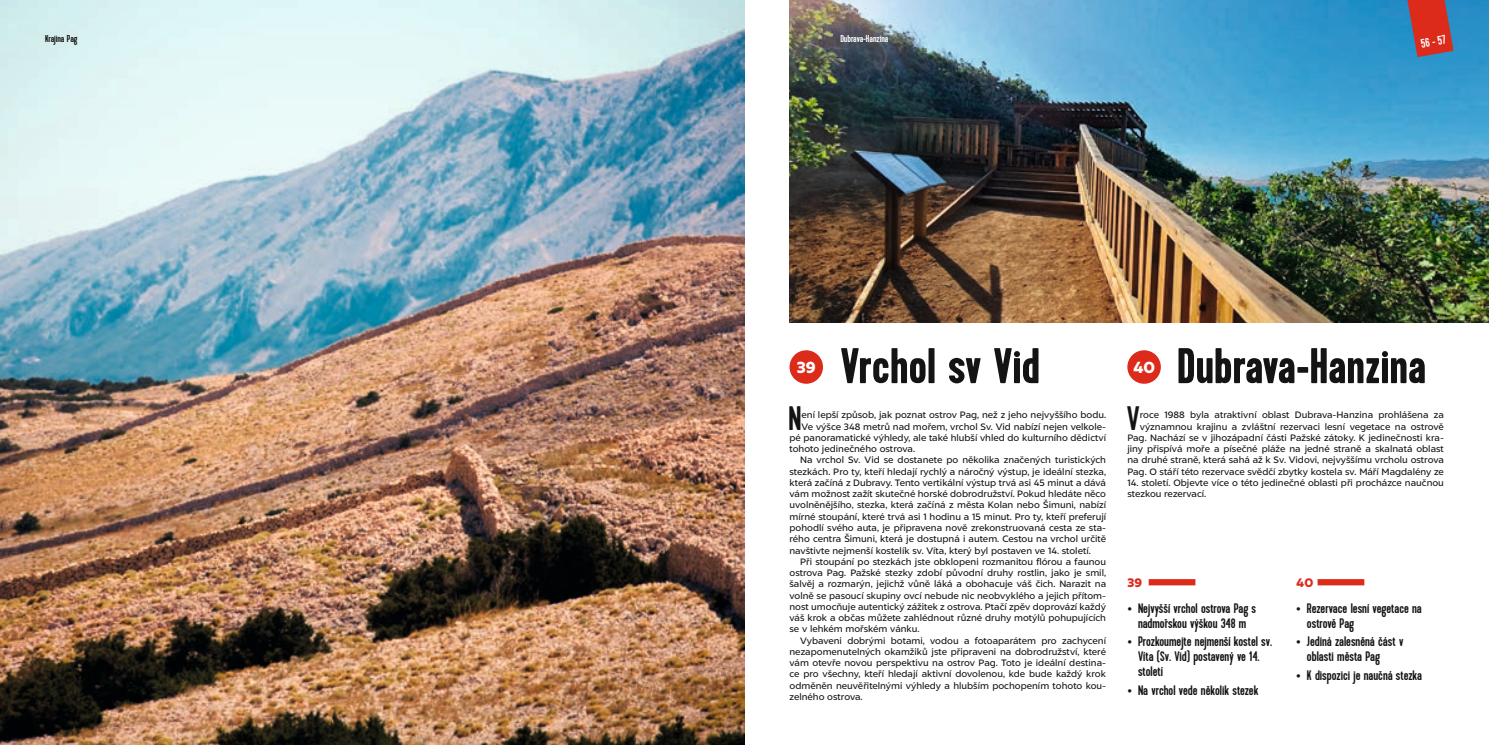
<style>
.page{position:relative;width:1489px;height:745px;background:#fff}
.page>*{position:absolute;margin:0;border:0;box-sizing:border-box;transform-origin:0 0}
.t1{font:700 50px "Kapra";color:#131413}
.t2{font:33.88px "Kapra";color:#131413}
.t3{font:900 16.25px "Liszt FY";color:#fff}
.t4{font:13.75px/15px "Kapra";color:#131413}
.t5{font:12.5px "Kapra";color:#fff}
.t6{font:900 12.5px "Liszt FY";color:#dc2a1b}
.t7{font:10px "Kapra";color:#fff}
.t8{font:10px "Kapra";color:#131413}
.t9{font:9.38px/11.2px "Liszt FY";color:#131413;text-align:right}
.s1{font-family:"Liszt FY";font-weight:900}
</style>
<div class="page">
<img style="left:0;top:0;width:744px;height:744px">
<img style="left:789px;top:0;width:699px;height:322px">
<svg style="left:1407px;top:0;width:46px;height:57px;background:#b04243"></svg>
<svg style="left:1148px;top:579px;width:47px;height:6px"></svg>
<svg style="left:1317px;top:579px;width:47px;height:6px"></svg>
<div style="left:789px;top:350px;width:34px;height:33px;background:#dc2a1b;border-radius:50%"></div>
<div style="left:1127px;top:350px;width:33px;height:33px;background:#dc2a1b;border-radius:50%"></div>
<p class="t8" style="left:45px;top:33px;width:34px">Krajina Pag</p>
<p class="t7" style="left:840px;top:33px;width:50px">Dubrava-Hanzina</p>
<h3 class="t5" style="left:1419px;top:36px;width:27px;rotate:-10deg">56 - 57</h3>
<h1 class="t1" style="left:840px;top:337px;width:201px">Vrchol sv Vid</h1>
<h1 class="t1" style="left:1176px;top:337px;width:251px">Dubrava-Hanzina</h1>
<h2 class="t2" style="left:1126px;top:398px;width:14px">V</h2>
<h3 class="t3" style="left:796px;top:356px;width:20px">39</h3>
<h3 class="t3" style="left:1132px;top:356px;width:24px">40</h3>
<h2 class="t2" style="left:788px;top:398px;width:15px">N</h2>
<p class="t9" style="left:801px;top:409px;width:306px">ení lepší způsob, jak poznat ostrov Pag, než z jeho nejvyššího bodu.</p>
<p class="t9" style="left:1127px;top:409px;width:318px">roce 1988 byla atraktivní oblast Dubrava-Hanzina prohlášena za významnou krajinu a zvláštní rezervaci lesní vegetace na ostrově Pag. Nachází se v jihozápadní části Pažské zátoky. K jedinečnosti kra&shy;jiny přispívá moře a písečné pláže na jedné straně a skalnatá oblast na druhé straně, která sahá až k Sv. Vidovi, nejvyššímu vrcholu ostrova Pag. O stáří této rezervace svědčí zbytky kostela sv. Máří Magdalény ze</p>
<p class="t9" style="left:1127px;top:476px;width:318px;text-align:left">14. století. Objevte více o této jedinečné oblasti při procházce naučnou stezkou rezervací.</p>
<p class="t9" style="left:801px;top:420px;width:306px">Ve výšce 348 metrů nad mořem, vrchol Sv. Vid nabízí nejen velkole-</p>
<p class="t9" style="left:789px;top:431px;width:318px">pé panoramatické výhledy, ale také hlubší vhled do kulturního dědictví</p>
<p class="t9" style="left:789px;top:443px;width:127px">tohoto jedinečného ostrova.</p>
<p class="t9" style="left:800px;top:454px;width:307px">Na vrchol Sv. Vid se dostanete po několika značených turistických</p>
<p class="t9" style="left:789px;top:465px;width:318px">stezkách. Pro ty, kteří hledají rychlý a náročný výstup, je ideální stezka,</p>
<p class="t9" style="left:789px;top:476px;width:318px">která začíná z Dubravy. Tento vertikální výstup trvá asi 45 minut a dává</p>
<p class="t9" style="left:789px;top:488px;width:318px">vám možnost zažít skutečné horské dobrodružství. Pokud hledáte něco</p>
<p class="t9" style="left:789px;top:499px;width:318px">uvolněnějšího, stezka, která začíná z města Kolan nebo Šimuni, nabízí</p>
<p class="t9" style="left:789px;top:510px;width:318px">mírné stoupání, které trvá asi 1 hodinu a 15 minut. Pro ty, kteří preferují</p>
<p class="t9" style="left:789px;top:521px;width:318px">pohodlí svého auta, je připravena nově zrekonstruovaná cesta ze sta-</p>
<p class="t9" style="left:789px;top:533px;width:318px">rého centra Šimuni, která je dostupná i autem. Cestou na vrchol určitě</p>
<p class="t9" style="left:789px;top:544px;width:303px">navštivte nejmenší kostelík sv. Víta, který byl postaven ve 14. století.</p>
<p class="t9" style="left:800px;top:555px;width:307px">Při stoupání po stezkách jste obklopeni rozmanitou flórou a faunou</p>
<p class="t9" style="left:789px;top:566px;width:318px">ostrova Pag. Pažské stezky zdobí původní druhy rostlin, jako je smil,</p>
<p class="t9" style="left:789px;top:578px;width:318px">šalvěj a rozmarýn, jejichž vůně láká a obohacuje váš čich. Narazit na</p>
<p class="t9" style="left:789px;top:589px;width:318px">volně se pasoucí skupiny ovcí nebude nic neobvyklého a jejich přítom-</p>
<p class="t9" style="left:789px;top:600px;width:318px">nost umocňuje autentický zážitek z ostrova. Ptačí zpěv doprovází každý</p>
<p class="t9" style="left:789px;top:611px;width:318px">váš krok a občas můžete zahlédnout různé druhy motýlů pohupujících</p>
<p class="t9" style="left:789px;top:623px;width:132px">se v lehkém mořském vánku.</p>
<p class="t9" style="left:800px;top:634px;width:307px">Vybaveni dobrými botami, vodou a fotoaparátem pro zachycení</p>
<p class="t9" style="left:789px;top:645px;width:318px">nezapomenutelných okamžiků jste připraveni na dobrodružství, které</p>
<p class="t9" style="left:789px;top:656px;width:318px">vám otevře novou perspektivu na ostrov Pag. Toto je ideální destina-</p>
<p class="t9" style="left:789px;top:668px;width:318px">ce pro všechny, kteří hledají aktivní dovolenou, kde bude každý krok</p>
<p class="t9" style="left:789px;top:679px;width:318px">odměněn neuvěřitelnými výhledy a hlubším pochopením tohoto kou-</p>
<p class="t9" style="left:789px;top:690px;width:75px">zelného ostrova.</p>
<h3 class="t6" style="left:1127px;top:574px;width:16px">39</h3>
<h3 class="t6" style="left:1296px;top:574px;width:18px">40</h3>
<h3 class="t4" style="left:1127px;top:600px;width:130px;text-align:center"><span class="s1">•</span> Nejvyšší vrchol ostrova Pag s nadmořskou výškou 348 m</h3>
<h3 class="t4" style="left:1137px;top:634px;width:136px;text-indent:-11px"><span class="s1">•</span> Prozkoumejte nejmenší kostel sv.<br>Víta (Sv. Vid) postavený ve 14. století</h3>
<h3 class="t4" style="left:1127px;top:682px;width:132px"><span class="s1">•</span> Na vrchol vede několik stezek</h3>
<h3 class="t4" style="left:1306px;top:600px;width:116px;text-indent:-11px"><span class="s1">•</span> Rezervace lesní vegetace na ostrově Pag</h3>
<h3 class="t4" style="left:1306px;top:634px;width:98px;text-indent:-11px"><span class="s1">•</span> Jediná zalesněná část v oblasti města Pag</h3>
<h3 class="t4" style="left:1296px;top:667px;width:127px"><span class="s1">•</span> K dispozici je naučná stezka</h3>
</div>
